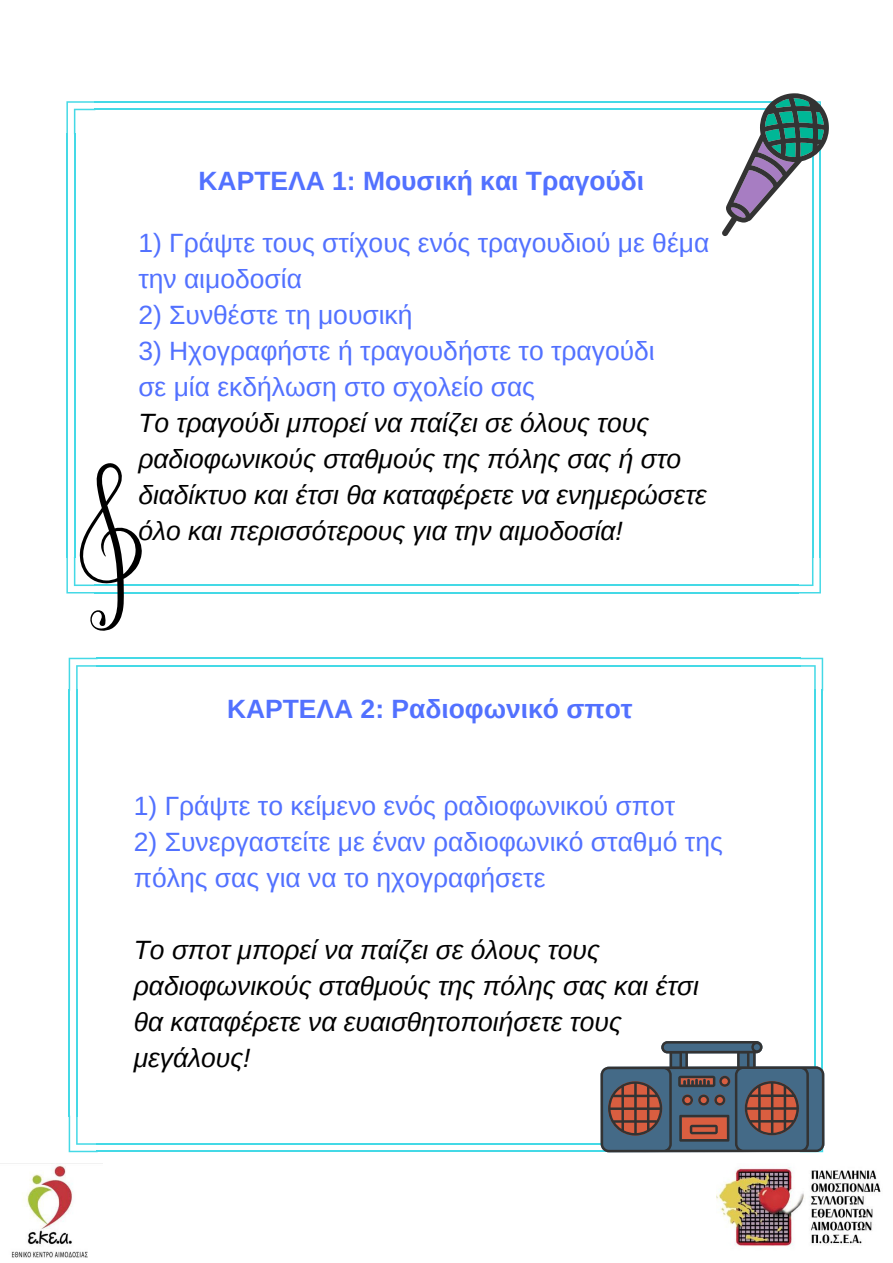
<style>
.page{position:relative;width:893px;height:1263px;background:#fff}
.page>*{position:absolute;margin:0;border:0;box-sizing:border-box;transform-origin:0 0}
.t1{font:italic 26.4px/36px "Liberation Sans";color:#000}
.t2{font:26.4px/36px "Liberation Sans";color:#5271ff}
.t3{font:700 26.4px "Liberation Sans";color:#5271ff}
.s1{font-family:"Arimo"}
</style>
<div class="page">
<svg style="left:66px;top:101px;width:29px;height:33px"></svg>
<hr style="left:66px;top:133px;width:2px;height:425px;background:#44d9e6">
<hr style="left:74px;top:133px;width:1px;height:425px;background:#44d9e6">
<hr style="left:94px;top:592px;width:704px;height:1px;background:#44d9e6">
<hr style="left:94px;top:584px;width:704px;height:2px;background:#44d9e6">
<svg style="left:798px;top:557px;width:22px;height:36px"></svg>
<hr style="left:819px;top:133px;width:1px;height:425px;background:#44d9e6">
<hr style="left:812px;top:133px;width:1px;height:425px;background:#44d9e6">
<hr style="left:94px;top:101px;width:704px;height:2px;background:#44d9e6">
<hr style="left:94px;top:109px;width:704px;height:1px;background:#44d9e6">
<svg style="left:66px;top:463px;width:76px;height:168px"></svg>
<svg style="left:69px;top:658px;width:29px;height:33px"></svg>
<hr style="left:69px;top:689px;width:1px;height:428px;background:#44d9e6">
<hr style="left:76px;top:689px;width:2px;height:428px;background:#44d9e6">
<svg style="left:69px;top:1115px;width:29px;height:37px"></svg>
<hr style="left:96px;top:1151px;width:705px;height:1px;background:#44d9e6">
<hr style="left:96px;top:1143px;width:705px;height:2px;background:#44d9e6">
<hr style="left:821px;top:689px;width:2px;height:428px;background:#44d9e6">
<hr style="left:814px;top:689px;width:1px;height:428px;background:#44d9e6">
<svg style="left:800px;top:658px;width:23px;height:33px"></svg>
<hr style="left:96px;top:658px;width:705px;height:1px;background:#44d9e6">
<hr style="left:96px;top:665px;width:705px;height:2px;background:#44d9e6">
<svg style="left:600px;top:1041px;width:224px;height:111px"></svg>
<svg style="left:722px;top:93px;width:106px;height:143px"></svg>
<img style="left:716px;top:1167px;width:165px;height:81px">
<img style="left:0;top:1163px;width:102px;height:95px">
<p class="t3" style="left:198px;top:166px;width:447px">ΚΑΡΤΕΛΑ <span class="s1">1:</span> Μουσική και Τραγούδι</p>
<p class="t2" style="left:138px;top:225px;width:572px"><span class="s1">1)</span> Γράψτε τους στίχους ενός τραγουδιού με θέμα την αιμοδοσία</p>
<p class="t2" style="left:138px;top:297px;width:276px"><span class="s1">2)</span> Συνθέστε τη μουσική</p>
<p class="t2" style="left:138px;top:333px;width:518px"><span class="s1">3)</span> Ηχογραφήστε ή τραγουδήστε το τραγούδι σε μία εκδήλωση στο σχολείο σας</p>
<p class="t1" style="left:138px;top:404px;width:570px">Το τραγούδι μπορεί να παίζει σε όλους τους ραδιοφωνικούς σταθμούς της πόλης σας ή στο διαδίκτυο και έτσι θα καταφέρετε να ενημερώσετε όλο και περισσότερους για την αιμοδοσία<span class="s1">!</span></p>
<p class="t3" style="left:227px;top:694px;width:407px">ΚΑΡΤΕΛΑ <span class="s1">2:</span> Ραδιοφωνικό σποτ</p>
<p class="t2" style="left:134px;top:788px;width:543px"><span class="s1">1)</span> Γράψτε το κείμενο ενός ραδιοφωνικού σποτ</p>
<p class="t2" style="left:134px;top:824px;width:590px"><span class="s1">2)</span> Συνεργαστείτε με έναν ραδιοφωνικό σταθμό της πόλης σας για να το ηχογραφήσετε</p>
<p class="t1" style="left:134px;top:932px;width:566px">Το σποτ μπορεί να παίζει σε όλους τους ραδιοφωνικούς σταθμούς της πόλης σας και έτσι θα καταφέρετε να ευαισθητοποιήσετε τους μεγάλους<span class="s1">!</span></p>
</div>
